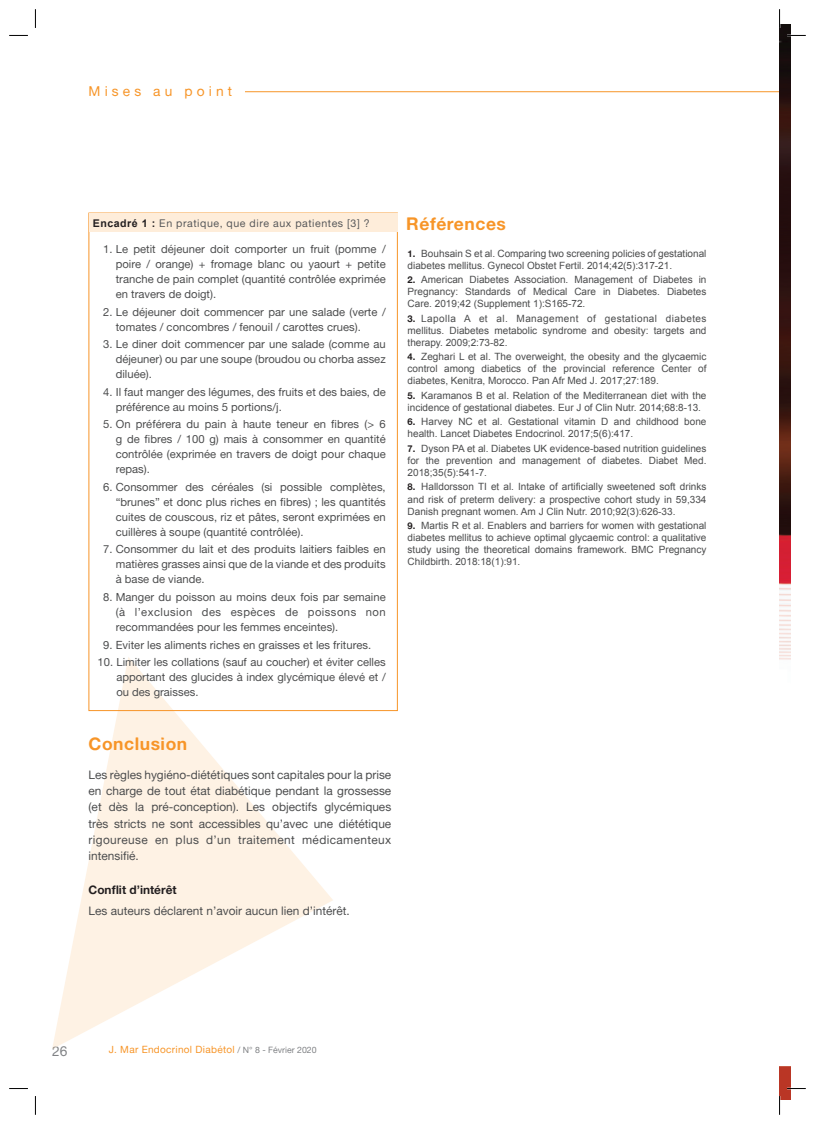
<style>
.page{position:relative;width:815px;height:1124px;background:#fff}
.page>*{position:absolute;margin:0;border:0;box-sizing:border-box;transform-origin:0 0}
.t1{font:17.5px "Alte Haas Grotesk Bold";letter-spacing:.03em;color:#f79528}
.t2{font:13.75px "Alte Haas Grotesk";letter-spacing:.3em;color:#f79528}
.t3{font:13.75px "Alte Haas Grotesk";color:#8d8781}
.t4{font:11.88px/16.2px "Alte Haas Grotesk";color:#4b4c4d;text-align:justify}
.t5{font:11.88px "Alte Haas Grotesk Bold";color:#231f20}
.t6{font:11.25px/15px "Alte Haas Grotesk";color:#4b4c4d;text-align:justify}
.t7{font:10.62px "Alte Haas Grotesk";letter-spacing:.05em;color:#57585a}
.t8{font:10px/12px "Arial";color:#4b4c4d;text-align:justify}
.t9{font:10px "Alte Haas Grotesk";letter-spacing:.03em;color:#f79528}
.s1{font-family:"Arial";font-weight:700;color:#231f20}
.s2{font-family:"Alte Haas Grotesk Bold";font-size:9.38px;color:#231f20}
.s3{color:#808285}
.s4{font-size:8.75px;color:#808285}
</style>
<div class="page">
<hr style="left:245px;top:91px;width:545px;height:1px;background:#f79528">
<svg style="left:52px;top:656px;width:281px;height:393px"></svg>
<img style="left:780px;top:25px;width:10px;height:1073px">
<div style="left:89px;top:213px;width:308px;height:19px;background:#feedda"></div>
<svg style="left:9px;top:35px;width:19px;height:1px"></svg>
<svg style="left:787px;top:35px;width:19px;height:1px"></svg>
<svg style="left:9px;top:1088px;width:19px;height:1px"></svg>
<svg style="left:787px;top:1087px;width:19px;height:2px"></svg>
<svg style="left:35px;top:9px;width:1px;height:19px"></svg>
<svg style="left:35px;top:1096px;width:1px;height:18px"></svg>
<svg style="left:779px;top:9px;width:1px;height:19px"></svg>
<svg style="left:779px;top:1095px;width:1px;height:19px"></svg>
<h2 class="t2" style="left:89px;top:83px;width:145px">Mises au point</h2>
<p class="t7" style="left:93px;top:217px;width:278px"><span class="s1">Encadré 1 :</span> En pratique, que dire aux patientes [3] ?</p>
<p class="t6" style="left:116px;top:241px;width:271px;text-indent:-13px">1. Le petit déjeuner doit comporter un fruit (pomme / poire / orange) + fromage blanc ou yaourt + petite tranche de pain complet (quantité contrôlée exprimée en travers de doigt).</p>
<p class="t6" style="left:116px;top:304px;width:271px;text-indent:-13px">2. Le déjeuner doit commencer par une salade (verte / tomates / concombres / fenouil / carottes crues).</p>
<p class="t6" style="left:116px;top:336px;width:271px;text-indent:-13px">3. Le diner doit commencer par une salade (comme au déjeuner) ou par une soupe (broudou ou chorba assez diluée).</p>
<p class="t6" style="left:116px;top:384px;width:271px;text-indent:-13px">4. Il faut manger des légumes, des fruits et des baies, de préférence au moins 5 portions/j.</p>
<p class="t6" style="left:116px;top:416px;width:271px;text-indent:-13px">5. On préférera du pain à haute teneur en fibres (&gt; 6 g de fibres / 100 g) mais à consommer en quantité contrôlée (exprimée en travers de doigt pour chaque repas).</p>
<p class="t6" style="left:116px;top:479px;width:271px;text-indent:-13px">6. Consommer des céréales (si possible complètes, “brunes” et donc plus riches en fibres) ; les quantités cuites de couscous, riz et pâtes, seront exprimées en cuillères à soupe (quantité contrôlée).</p>
<p class="t6" style="left:116px;top:541px;width:271px;text-indent:-13px">7. Consommer du lait et des produits laitiers faibles en matières grasses ainsi que de la viande et des produits à base de viande.</p>
<p class="t6" style="left:116px;top:589px;width:271px;text-indent:-13px">8. Manger du poisson au moins deux fois par semaine (à l’exclusion des espèces de poissons non recommandées pour les femmes enceintes).</p>
<p class="t6" style="left:103px;top:636px;width:269px">9. Eviter les aliments riches en graisses et les fritures.</p>
<p class="t6" style="left:116px;top:654px;width:271px;text-indent:-19px">10. Limiter les collations (sauf au coucher) et éviter celles apportant des glucides à index glycémique élevé et / ou des graisses.</p>
<h1 class="t1" style="left:89px;top:733px;width:100px">Conclusion</h1>
<p class="t4" style="left:89px;top:766px;width:304px">Les règles hygiéno-diététiques sont capitales pour la prise en charge de tout état diabétique pendant la grossesse (et dès la pré-conception). Les objectifs glycémiques très stricts ne sont accessibles qu’avec une diététique rigoureuse en plus d’un traitement médicamenteux intensifié.</p>
<p class="t5" style="left:89px;top:882px;width:90px">Conflit d’intérêt</p>
<p class="t4" style="left:89px;top:902px;width:263px">Les auteurs déclarent n’avoir aucun lien d’intérêt.</p>
<h1 class="t1" style="left:406px;top:213px;width:101px">Références</h1>
<p class="t8" style="left:408px;top:247px;width:300px"><span class="s2">1.</span> Bouhsain S et al. Comparing two screening policies of gestational diabetes mellitus. Gynecol Obstet Fertil. 2014;42(5):317-21.</p>
<p class="t8" style="left:408px;top:274px;width:300px"><span class="s2">2.</span> American Diabetes Association. Management of Diabetes in Pregnancy: Standards of Medical Care in Diabetes. Diabetes Care. 2019;42 (Supplement 1):S165-72.</p>
<p class="t8" style="left:408px;top:312px;width:300px"><span class="s2">3.</span> Lapolla A et al. Management of gestational diabetes mellitus. Diabetes metabolic syndrome and obesity: targets and therapy. 2009;2:73-82.</p>
<p class="t8" style="left:408px;top:351px;width:300px"><span class="s2">4.</span> Zeghari L et al. The overweight, the obesity and the glycaemic control among diabetics of the provincial reference Center of diabetes, Kenitra, Morocco. Pan Afr Med J. 2017;27:189.</p>
<p class="t8" style="left:408px;top:389px;width:300px"><span class="s2">5.</span> Karamanos B et al. Relation of the Mediterranean diet with the incidence of gestational diabetes. Eur J of Clin Nutr. 2014;68:8-13.</p>
<p class="t8" style="left:408px;top:416px;width:300px"><span class="s2">6.</span> Harvey NC et al. Gestational vitamin D and childhood bone health. Lancet Diabetes Endocrinol. 2017;5(6):417.</p>
<p class="t8" style="left:408px;top:442px;width:300px"><span class="s2">7.</span> Dyson PA et al. Diabetes UK evidence-based nutrition guidelines for the prevention and management of diabetes. Diabet Med.<br>2018;35(5):541-7.</p>
<p class="t8" style="left:408px;top:481px;width:300px"><span class="s2">8.</span> Halldorsson TI et al. Intake of artificially sweetened soft drinks and risk of preterm delivery: a prospective cohort study in 59,334<br>Danish pregnant women. Am J Clin Nutr. 2010;92(3):626-33.</p>
<p class="t8" style="left:408px;top:519px;width:300px"><span class="s2">9.</span> Martis R et al. Enablers and barriers for women with gestational diabetes mellitus to achieve optimal glycaemic control: a qualitative study using the theoretical domains framework. BMC Pregnancy Childbirth. 2018:18(1):91.</p>
<h2 class="t3" style="left:52px;top:1043px;width:17px">2<span class="s3">6</span></h2>
<p class="t9" style="left:109px;top:1043px;width:209px">J. Mar Endocrinol Diabétol <span class="s4">/ N° 8 - Février 2020</span></p>
</div>
